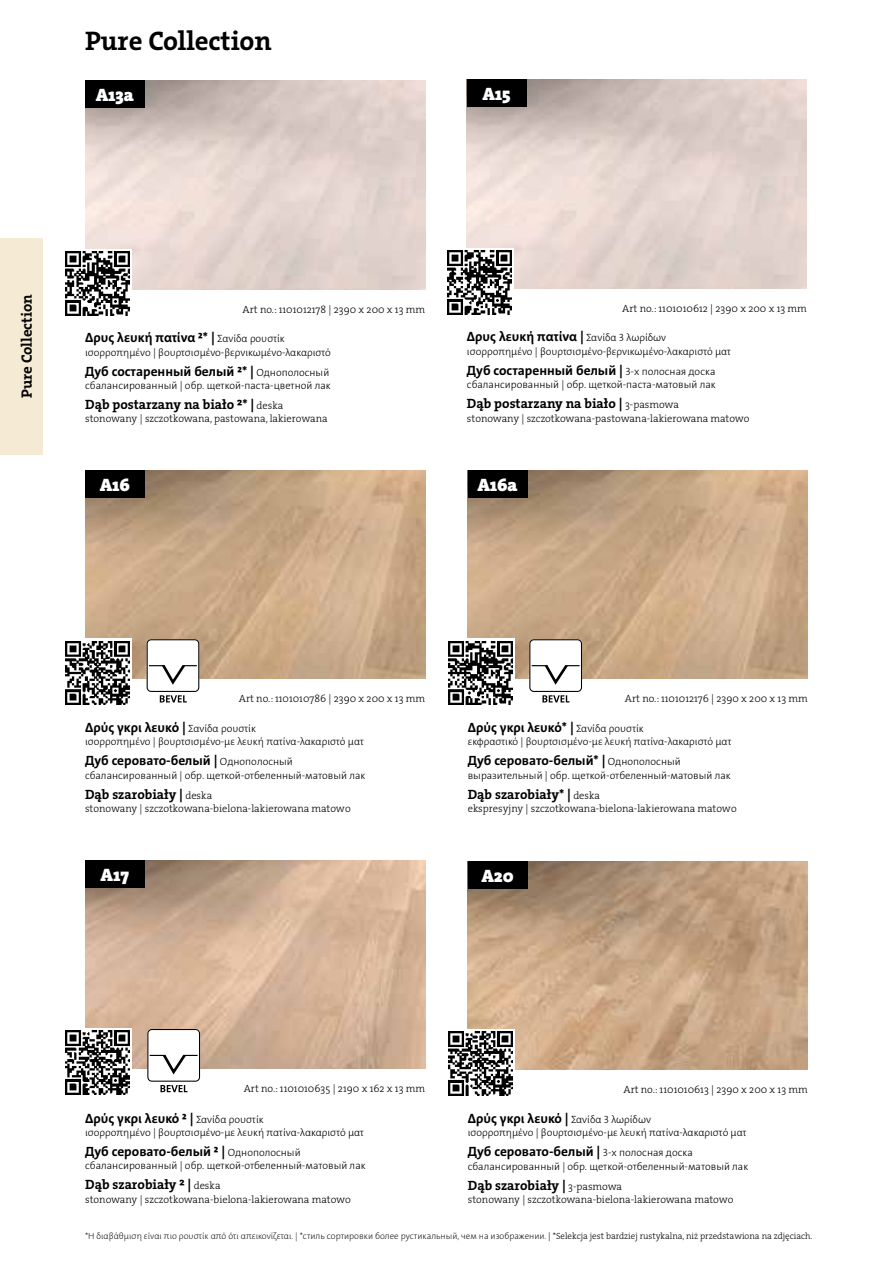
<style>
.page{position:relative;width:893px;height:1263px;background:#fff}
.page>*{position:absolute;margin:0;border:0;box-sizing:border-box;transform-origin:0 0}
.t1{font:27px "The Serif HP7 Bld";color:#000}
.t2{font:18px "The Serif HP9 Blk";color:#fff}
.t3{font:15px "The Serif HP7 Bld";color:#000}
.t4{font:13.5px "The Sans LP7 Bld";color:#000}
.t5{font:13.5px "The Serif HP7 Bld";color:#000}
.t6{font:10.5px "The Sans LP3 Lig";color:#000}
.t7{font:10.5px "The Serif HP3 Lig";color:#000}
.t8{font:9px "The Sans LP2 Ex Lig";color:#000}
.s1{font-family:"The Sans LP3 Lig";font-size:10.5px}
.s2{font-family:"The Serif HP3 Lig";font-size:10.5px}
.s3{font-family:"The Serif HP3 Lig"}
</style>
<div class="page">
<div style="left:0;top:238px;width:43px;height:217px;background:#f5ead4"></div>
<img style="left:85px;top:860px;width:340px;height:209px">
<img style="left:468px;top:471px;width:340px;height:208px">
<img style="left:85px;top:471px;width:340px;height:208px">
<div style="left:85px;top:81px;width:60px;height:27px;background:#000"></div>
<div style="left:85px;top:860px;width:60px;height:27px;background:#000"></div>
<div style="left:468px;top:471px;width:59px;height:27px;background:#000"></div>
<div style="left:85px;top:471px;width:60px;height:27px;background:#000"></div>
<svg style="left:65px;top:251px;width:65px;height:65px"></svg>
<img style="left:66px;top:251px;width:63px;height:64px">
<svg style="left:448px;top:639px;width:66px;height:66px"></svg>
<img style="left:449px;top:641px;width:63px;height:64px">
<div style="left:64px;top:639px;width:68px;height:68px;background:linear-gradient(to right,#fff,#fff)"></div>
<img style="left:66px;top:641px;width:64px;height:64px">
<div style="left:64px;top:1029px;width:68px;height:68px;background:linear-gradient(to right,#fff,#fff)"></div>
<img style="left:66px;top:1031px;width:64px;height:63px">
<svg style="left:529px;top:639px;width:53px;height:63px"></svg>
<svg style="left:147px;top:639px;width:52px;height:63px"></svg>
<svg style="left:147px;top:1029px;width:53px;height:63px"></svg>
<img style="left:468px;top:861px;width:340px;height:209px">
<div style="left:468px;top:861px;width:59px;height:27px;background:#000"></div>
<svg style="left:448px;top:1029px;width:66px;height:67px"></svg>
<img style="left:448px;top:1031px;width:64px;height:64px">
<img style="left:467px;top:80px;width:340px;height:208px">
<div style="left:467px;top:80px;width:59px;height:27px;background:#000"></div>
<svg style="left:447px;top:248px;width:66px;height:67px"></svg>
<img style="left:447px;top:250px;width:64px;height:64px">
<h1 class="t1" style="left:85px;top:23px;width:188px">Pure Collection</h1>
<h2 class="t2" style="left:96px;top:83px;width:40px">A13a</h2>
<h2 class="t2" style="left:482px;top:82px;width:30px">A15</h2>
<h3 class="t3" style="left:17px;top:398px;width:105px;rotate:-90deg">Pure Collection</h3>
<p class="t7" style="left:243px;top:302px;width:184px">Art no.: 1101012178 | 2390 x 200 x 13 mm</p>
<p class="t4" style="left:85px;top:329px;width:201px">Δρυς λευκή πατίνα ²* | <span class="s1">Σανίδα ρουστίκ</span></p>
<p class="t6" style="left:85px;top:345px;width:247px">ισορροπημένο | βουρτσισμένο-βερνικωμένο-λακαριστό</p>
<p class="t4" style="left:85px;top:362px;width:246px">Дуб состаренный белый ²* | <span class="s1">Однополосный</span></p>
<p class="t6" style="left:85px;top:379px;width:247px">сбалансированный | обр. щеткой-паста-цветной лак</p>
<p class="t5" style="left:85px;top:395px;width:200px">Dąb postarzany na biało ²* | <span class="s2">deska</span></p>
<p class="t7" style="left:85px;top:412px;width:244px">stonowany | szczotkowana, pastowana, lakierowana</p>
<p class="t7" style="left:622px;top:301px;width:186px">Art no.: 1101010612 | 2390 x 200 x 13 mm</p>
<p class="t4" style="left:467px;top:328px;width:201px">Δρυς λευκή πατίνα | <span class="s1">Σανίδα 3 λωρίδων</span></p>
<p class="t6" style="left:467px;top:344px;width:266px">ισορροπημένο | βουρτσισμένο-βερνικωμένο-λακαριστό ματ</p>
<p class="t4" style="left:467px;top:361px;width:250px">Дуб состаренный белый | <span class="s1">3-х полосная доска</span></p>
<p class="t6" style="left:467px;top:378px;width:250px">сбалансированный | обр. щеткой-паста-матовый лак</p>
<p class="t5" style="left:467px;top:394px;width:213px">Dąb postarzany na biało | <span class="s2">3-pasmowa</span></p>
<p class="t7" style="left:467px;top:411px;width:284px">stonowany | szczotkowana-pastowana-lakierowana matowo</p>
<h2 class="t2" style="left:100px;top:472px;width:32px">A16</h2>
<h2 class="t2" style="left:477px;top:472px;width:42px">A16a</h2>
<p class="t7" style="left:239px;top:692px;width:188px">Art no.: 1101010786 | 2390 x 200 x 13 mm</p>
<p class="t7" style="left:625px;top:692px;width:185px">Art no.: 1101012176 | 2390 x 200 x 13 mm</p>
<p class="t4" style="left:85px;top:719px;width:172px">Δρύς γκρι λευκό | <span class="s1">Σανίδα ρουστίκ</span></p>
<p class="t6" style="left:85px;top:735px;width:280px">ισορροπημένο | βουρτσισμένο-με λευκή πατίνα-λακαριστό ματ</p>
<p class="t4" style="left:85px;top:752px;width:209px">Дуб серовато-белый | <span class="s1">Однополосный</span></p>
<p class="t6" style="left:85px;top:768px;width:282px">сбалансированный | обр. щеткой-отбеленный-матовый лак</p>
<p class="t5" style="left:85px;top:785px;width:129px">Dąb szarobiały | <span class="s2">deska</span></p>
<p class="t7" style="left:85px;top:802px;width:267px">stonowany | szczotkowana-bielona-lakierowana matowo</p>
<h2 class="t2" style="left:101px;top:862px;width:30px">A17</h2>
<p class="t4" style="left:468px;top:719px;width:178px">Δρύς γκρι λευκό* | <span class="s1">Σανίδα ρουστίκ</span></p>
<p class="t6" style="left:468px;top:735px;width:265px">εκφραστικό | βουρτσισμένο-με λευκή πατίνα-λακαριστό ματ</p>
<p class="t4" style="left:468px;top:752px;width:214px">Дуб серовато-белый* | <span class="s1">Однополосный</span></p>
<p class="t6" style="left:468px;top:768px;width:265px">выразительный | обр. щеткой-отбеленный-матовый лак</p>
<p class="t5" style="left:468px;top:785px;width:134px">Dąb szarobiały* | <span class="s2">deska</span></p>
<p class="t7" style="left:468px;top:802px;width:270px">ekspresyjny | szczotkowana-bielona-lakierowana matowo</p>
<h2 class="t2" style="left:481px;top:863px;width:34px">A20</h2>
<p class="t7" style="left:244px;top:1082px;width:183px">Art no.: 1101010635 | 2190 x 162 x 13 mm</p>
<p class="t7" style="left:623px;top:1083px;width:186px">Art no.: 1101010613 | 2390 x 200 x 13 mm</p>
<p class="t4" style="left:85px;top:1109px;width:180px">Δρύς γκρι λευκό ² | <span class="s1">Σανίδα ρουστίκ</span></p>
<p class="t6" style="left:85px;top:1126px;width:280px">ισορροπημένο | βουρτσισμένο-με λευκή πατίνα-λακαριστό ματ</p>
<p class="t4" style="left:85px;top:1143px;width:217px">Дуб серовато-белый ² | <span class="s1">Однополосный</span></p>
<p class="t6" style="left:85px;top:1159px;width:282px">сбалансированный | обр. щеткой-отбеленный-матовый лак</p>
<p class="t5" style="left:85px;top:1176px;width:137px">Dąb szarobiały ² | <span class="s2">deska</span></p>
<p class="t7" style="left:85px;top:1192px;width:267px">stonowany | szczotkowana-bielona-lakierowana matowo</p>
<p class="t8" style="left:85px;top:1230px;width:729px">*Η διαβάθμιση είναι πιο ρουστίκ από ότι απεικονίζεται. | *стиль сортировки более рустикальный, чем на изображении. <span class="s3">| *Selekcja jest bardziej rustykalna, niż przedstawiona na zdjęciach.</span></p>
<p class="t4" style="left:468px;top:1109px;width:185px">Δρύς γκρι λευκό | <span class="s1">Σανίδα 3 λωρίδων</span></p>
<p class="t6" style="left:468px;top:1126px;width:280px">ισορροπημένο | βουρτσισμένο-με λευκή πατίνα-λακαριστό ματ</p>
<p class="t4" style="left:468px;top:1143px;width:227px">Дуб серовато-белый | <span class="s1">3-х полосная доска</span></p>
<p class="t6" style="left:468px;top:1159px;width:282px">сбалансированный | обр. щеткой-отбеленный-матовый лак</p>
<p class="t5" style="left:468px;top:1176px;width:156px">Dąb szarobiały | <span class="s2">3-pasmowa</span></p>
<p class="t7" style="left:468px;top:1193px;width:267px">stonowany | szczotkowana-bielona-lakierowana matowo</p>
</div>
